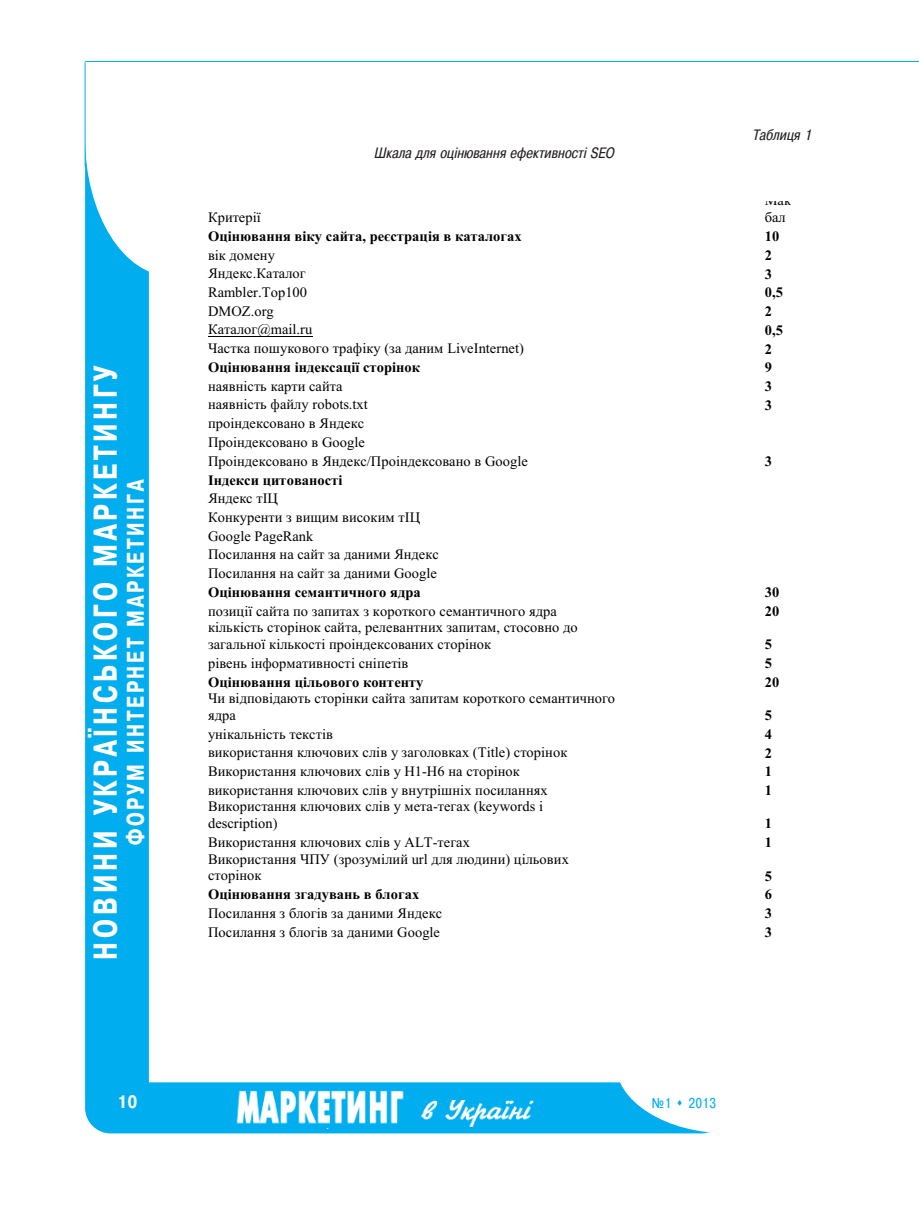
<style>
.page{position:relative;width:919px;height:1217px;background:#fff}
.page>*{position:absolute;margin:0;border:0;box-sizing:border-box;transform-origin:0 0}
.t1{font:700 33px "Pragmatica Cond C";letter-spacing:.13em;color:#fff;scale:.9 1}
.t2{font:700 24px "Pragmatica Cond C";letter-spacing:.13em;color:#fff;scale:.9 1}
.t3{font:700 18px "Pragmatica Cond C";color:#fff}
.t4{font:italic 15px "Pragmatica Cond C";letter-spacing:.02em;color:#231f20}
.t5{font:14.4px/18.8px "Times New Roman";color:#000}
.t6{font:700 14.4px "Times New Roman";letter-spacing:.005em;color:#000}
.t7{font:14.25px "Pragmatica Cond C";color:#00aeef}
</style>
<div class="page">
<div style="left:85px;top:112px;width:64px;height:1019px;background:#00aeef;border-radius:32px"></div>
<div style="left:85px;top:1082px;width:642px;height:51px;background:#00aeef;border-radius:26px"></div>
<img style="left:236px;top:1090px;width:168px;height:34px">
<img style="left:420px;top:1100px;width:113px;height:26px">
<div style="left:85px;top:0;width:172px;height:276px;background:#fff;border-radius:50%"></div>
<div style="left:615px;top:991px;width:226px;height:142px;background:#fff;border-radius:50%"></div>
<hr style="left:85px;top:62px;width:1px;height:104px;background:#00aeef">
<hr style="left:85px;top:61px;width:833px;height:1px;background:#00aeef">
<hr style="left:208px;top:336px;width:104px;height:1px;background:#000">
<h1 class="t1" style="left:86px;top:959px;width:661px;rotate:-90deg">НОВИНИ УКРАЇНСЬКОГО МАРКЕТИНГУ</h1>
<h2 class="t2" style="left:121px;top:845px;width:407px;rotate:-90deg">ФОРУМ ИНТЕРНЕТ МАРКЕТИНГА</h2>
<p class="t5" style="left:208px;top:208px;width:54px">Критерії</p>
<p class="t4" style="left:374px;top:144px;width:243px">Шкала для оцінювання ефективності SEO</p>
<p class="t4" style="left:752px;top:126px;width:63px">Таблиця 1</p>
<p class="t5" style="left:764px;top:192px;width:28px;line-height:16.5px">Мак бал</p>
<p class="t6" style="left:208px;top:231px;width:315px">Оцінювання віку сайта, реєстрація в каталогах</p>
<p class="t6" style="left:764px;top:231px;width:16px">10</p>
<p class="t5" style="left:208px;top:245px;width:68px">вік домену</p>
<p class="t6" style="left:764px;top:250px;width:9px">2</p>
<p class="t5" style="left:208px;top:264px;width:99px">Яндекс.Каталог</p>
<p class="t6" style="left:764px;top:269px;width:9px">3</p>
<p class="t5" style="left:208px;top:284px;width:100px">Rambler.Top100</p>
<p class="t6" style="left:764px;top:287px;width:20px">0,5</p>
<p class="t5" style="left:208px;top:303px;width:67px">DMOZ.org</p>
<p class="t6" style="left:764px;top:306px;width:9px">2</p>
<p class="t5" style="left:208px;top:320px;width:106px">Каталог@mail.ru</p>
<p class="t6" style="left:764px;top:325px;width:20px">0,5</p>
<p class="t5" style="left:208px;top:339px;width:317px">Частка пошукового трафіку (за даним LiveInternet)</p>
<p class="t6" style="left:764px;top:344px;width:9px">2</p>
<p class="t6" style="left:208px;top:362px;width:213px">Оцінювання індексації сторінок</p>
<p class="t6" style="left:764px;top:362px;width:9px">9</p>
<p class="t5" style="left:208px;top:376px;width:136px">наявність карти сайта</p>
<p class="t6" style="left:764px;top:381px;width:9px">3</p>
<p class="t5" style="left:208px;top:395px;width:161px">наявність файлу robots.txt</p>
<p class="t6" style="left:764px;top:400px;width:9px">3</p>
<p class="t5" style="left:208px;top:414px;width:321px">проіндексовано в Яндекс<br>Проіндексовано в Google<br>Проіндексовано в Яндекс/Проіндексовано в Google</p>
<p class="t6" style="left:764px;top:456px;width:9px">3</p>
<p class="t6" style="left:208px;top:475px;width:136px">Індекси цитованості</p>
<p class="t5" style="left:208px;top:488px;width:232px">Яндекс тІЦ<br>Конкуренти з вищим високим тІЦ<br>Google PageRank<br>Посилання на сайт за даними Яндекс<br>Посилання на сайт за даними Google</p>
<p class="t6" style="left:208px;top:587px;width:214px">Оцінювання семантичного ядра</p>
<p class="t6" style="left:764px;top:587px;width:16px">30</p>
<p class="t5" style="left:208px;top:601px;width:350px">позиції сайта по запитах з короткого семантичного ядра</p>
<p class="t6" style="left:764px;top:606px;width:16px">20</p>
<p class="t5" style="left:208px;top:618px;width:371px;line-height:16.6px">кількість сторінок сайта, релевантних запитам, стосовно до загальної кількості проіндексованих сторінок</p>
<p class="t6" style="left:764px;top:639px;width:9px">5</p>
<p class="t5" style="left:208px;top:653px;width:202px">рівень інформативності сніпетів</p>
<p class="t6" style="left:764px;top:658px;width:9px">5</p>
<p class="t6" style="left:208px;top:677px;width:217px">Оцінювання цільового контенту</p>
<p class="t6" style="left:764px;top:677px;width:16px">20</p>
<p class="t5" style="left:208px;top:689px;width:408px;line-height:16.6px">Чи відповідають сторінки сайта запитам короткого семантичного ядра</p>
<p class="t6" style="left:764px;top:710px;width:9px">5</p>
<p class="t5" style="left:208px;top:724px;width:126px">унікальність текстів</p>
<p class="t6" style="left:764px;top:729px;width:9px">4</p>
<p class="t5" style="left:208px;top:742px;width:361px">використання ключових слів у заголовках (Title) сторінок</p>
<p class="t6" style="left:764px;top:747px;width:9px">2</p>
<p class="t5" style="left:208px;top:761px;width:313px">Використання ключових слів у H1-H6 на сторінок</p>
<p class="t6" style="left:764px;top:766px;width:9px">1</p>
<p class="t5" style="left:208px;top:780px;width:341px">використання ключових слів у внутрішніх посиланнях</p>
<p class="t6" style="left:764px;top:785px;width:9px">1</p>
<p class="t5" style="left:208px;top:797px;width:336px;line-height:16.6px">Використання ключових слів у мета-тегах (keywords і description)</p>
<p class="t6" style="left:764px;top:818px;width:9px">1</p>
<p class="t5" style="left:208px;top:832px;width:263px">Використання ключових слів у ALT-тегах</p>
<p class="t6" style="left:764px;top:837px;width:9px">1</p>
<p class="t5" style="left:208px;top:850px;width:362px;line-height:16.6px">Використання ЧПУ (зрозумілий url для людини) цільових сторінок</p>
<p class="t6" style="left:764px;top:870px;width:9px">5</p>
<p class="t6" style="left:208px;top:889px;width:213px">Оцінювання згадувань в блогах</p>
<p class="t6" style="left:764px;top:889px;width:9px">6</p>
<p class="t5" style="left:208px;top:903px;width:235px">Посилання з блогів за даними Яндекс</p>
<p class="t6" style="left:764px;top:908px;width:9px">3</p>
<p class="t5" style="left:208px;top:921px;width:233px">Посилання з блогів за даними Google</p>
<p class="t6" style="left:764px;top:926px;width:9px">3</p>
<p class="t3" style="left:118px;top:1090px;width:21px">10</p>
<p class="t7" style="left:652px;top:1093px;width:66px">№1 ▲ 2013</p>
</div>
